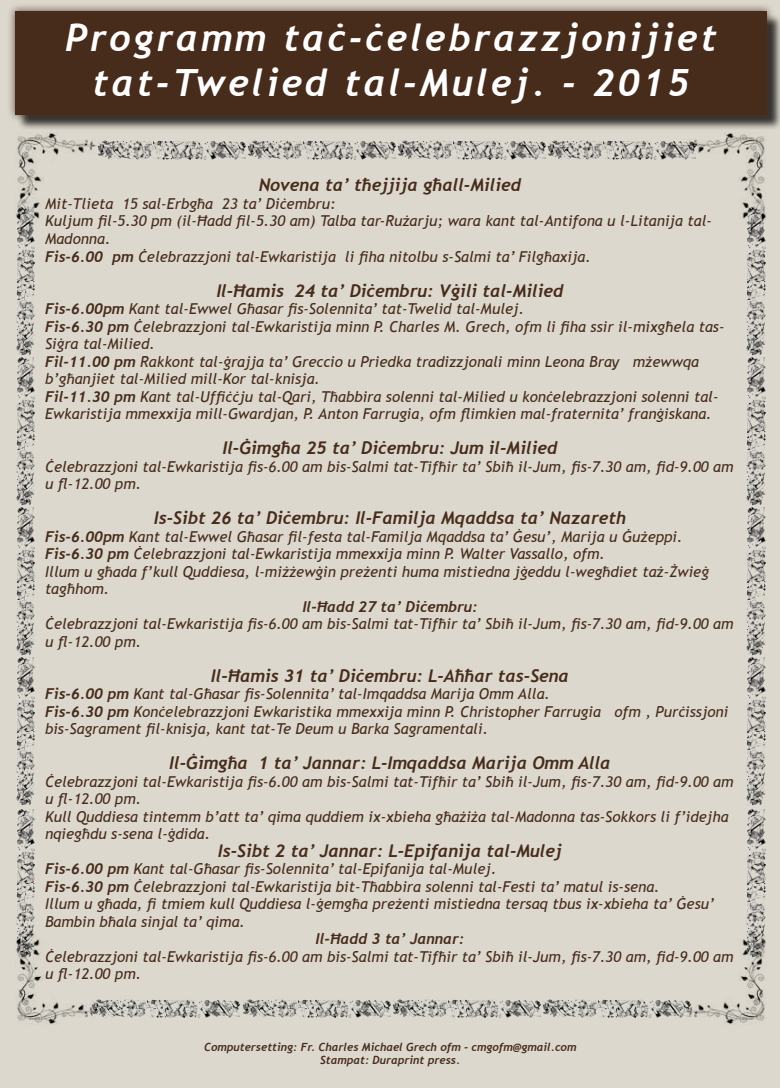
<style>
.page{position:relative;width:780px;height:1088px;background:#dcd8cd}
.page>*{position:absolute;margin:0;border:0;box-sizing:border-box;transform-origin:0 0}
.t1{font:italic 700 37.5px/45px "Trebuchet";letter-spacing:.075em;color:#fff;text-align:center}
.t2{font:italic 700 17.5px "Trebuchet";color:#472b1b}
.t3{font:italic 15px/17.5px "Trebuchet MS";color:#472b1b}
.t4{font:italic 700 15px "Trebuchet";color:#472b1b}
.t5{font:italic 700 11.25px/13.5px "Trebuchet";color:#472b1b;text-align:center}
.s1{font-family:"Trebuchet";font-weight:700}
</style>
<div class="page">
<div style="left:17px;top:13px;width:763px;height:118px;background:#000;opacity:.75"></div>
<div style="left:7px;top:3px;width:767px;height:120px;background:#472b1b;opacity:.75"></div>
<div style="left:15px;top:11px;width:751px;height:104px;background:#472b1b"></div>
<img style="left:15px;top:228px;width:21px;height:701px">
<img style="left:15px;top:929px;width:81px;height:95px">
<img style="left:685px;top:929px;width:81px;height:95px">
<img style="left:91px;top:998px;width:600px;height:21px">
<img style="left:746px;top:228px;width:20px;height:730px">
<img style="left:15px;top:133px;width:81px;height:95px">
<img style="left:96px;top:139px;width:589px;height:21px">
<img style="left:685px;top:133px;width:81px;height:95px">
<h1 class="t1" style="left:65px;top:16px;width:653px">Programm taċ-ċelebrazzjonijiet tat-Twelied tal-Mulej. - 2015</h1>
<p class="t2" style="left:259px;top:175px;width:264px">Novena ta’ tħejjija għall-Milied</p>
<p class="t3" style="left:45px;top:195px;width:668px">Mit-Tlieta 15 sal-Erbgħa 23 ta’ Diċembru:<br>Kuljum fil-5.30 pm (il-Ħadd fil-5.30 am) Talba tar-Rużarju; wara kant tal-Antifona u l-Litanija tal-Madonna.<br><span class="s1">Fis-6.00 pm</span> Ċelebrazzjoni tal-Ewkaristija li fiha nitolbu s-Salmi ta’ Filgħaxija.</p>
<p class="t2" style="left:216px;top:280px;width:348px">Il-Ħamis 24 ta’ Diċembru: Vġili tal-Milied</p>
<p class="t3" style="left:45px;top:300px;width:681px"><span class="s1">Fis-6.00pm</span> Kant tal-Ewwel Għasar fis-Solennita’ tat-Twelid tal-Mulej.<br><span class="s1">Fis-6.30 pm</span> Ċelebrazzjoni tal-Ewkaristija minn P. Charles M. Grech, ofm li fiha ssir il-mixgħela tas-Siġra tal-Milied.<br><span class="s1">Fil-11.00 pm</span> Rakkont tal-ġrajja ta’ Greccio u Priedka tradizzjonali minn Leona Bray mżewwqa b’għanjiet tal-Milied mill-Kor tal-knisja.<br><span class="s1">Fil-11.30 pm</span> Kant tal-Uffiċċju tal-Qari, Tħabbira solenni tal-Milied u konċelebrazzjoni solenni tal-Ewkaristija mmexxija mill-Gwardjan, P. Anton Farrugia, ofm flimkien mal-fraternita’ franġiskana.</p>
<p class="t2" style="left:222px;top:437px;width:336px">Il-Ġimgħa 25 ta’ Diċembru: Jum il-Milied</p>
<p class="t3" style="left:45px;top:458px;width:690px">Ċelebrazzjoni tal-Ewkaristija fis-6.00 am bis-Salmi tat-Tifħir ta’ Sbiħ il-Jum, fis-7.30 am, fid-9.00 am u fl-12.00 pm.</p>
<p class="t2" style="left:154px;top:507px;width:473px">Is-Sibt 26 ta’ Diċembru: Il-Familja Mqaddsa ta’ Nazareth</p>
<p class="t3" style="left:45px;top:528px;width:665px"><span class="s1">Fis-6.00pm</span> Kant tal-Ewwel Għasar fil-festa tal-Familja Mqaddsa ta’ Ġesu’, Marija u Ġużeppi.<br><span class="s1">Fis-6.30 pm</span> Ċelebrazzjoni tal-Ewkaristija mmexxija minn P. Walter Vassallo, ofm.<br>Illum u għada f’kull Quddiesa, l-miżżewġin preżenti huma mistiedna jġeddu l-wegħdiet taż-Żwieġ tagħhom.</p>
<p class="t4" style="left:302px;top:597px;width:177px">Il-Ħadd 27 ta’ Diċembru:</p>
<p class="t3" style="left:45px;top:615px;width:690px">Ċelebrazzjoni tal-Ewkaristija fis-6.00 am bis-Salmi tat-Tifħir ta’ Sbiħ il-Jum, fis-7.30 am, fid-9.00 am u fl-12.00 pm.</p>
<p class="t2" style="left:211px;top:665px;width:359px">Il-Ħamis 31 ta’ Diċembru: L-Aħħar tas-Sena</p>
<p class="t3" style="left:45px;top:685px;width:684px"><span class="s1">Fis-6.00 pm</span> Kant tal-Għasar fis-Solennita’ tal-Imqaddsa Marija Omm Alla.<br><span class="s1">Fis-6.30 pm</span> Konċelebrazzjoni Ewkaristika mmexxija minn P. Christopher Farrugia ofm , Purċissjoni bis-Sagrament fil-knisja, kant tat-Te Deum u Barka Sagramentali.</p>
<p class="t2" style="left:169px;top:752px;width:443px">Il-Ġimgħa 1 ta’ Jannar: L-Imqaddsa Marija Omm Alla</p>
<p class="t3" style="left:45px;top:773px;width:690px">Ċelebrazzjoni tal-Ewkaristija fis-6.00 am bis-Salmi tat-Tifħir ta’ Sbiħ il-Jum, fis-7.30 am, fid-9.00 am u fl-12.00 pm.<br>Kull Quddiesa tintemm b’att ta’ qima quddiem ix-xbieha għażiża tal-Madonna tas-Sokkors li f’idejha nqiegħdu s-sena l-ġdida.</p>
<p class="t2" style="left:218px;top:840px;width:345px">Is-Sibt 2 ta’ Jannar: L-Epifanija tal-Mulej</p>
<p class="t3" style="left:45px;top:860px;width:671px"><span class="s1">Fis-6.00 pm</span> Kant tal-Għasar fis-Solennita’ tal-Epifanija tal-Mulej.<br><span class="s1">Fis-6.30 pm</span> Ċelebrazzjoni tal-Ewkaristija bit-Tħabbira solenni tal-Festi ta’ matul is-sena.<br>Illum u għada, fi tmiem kull Quddiesa l-ġemgħa preżenti mistiedna tersaq tbus ix-xbieha ta’ Ġesu’ Bambin bħala sinjal ta’ qima.</p>
<p class="t4" style="left:315px;top:929px;width:150px">Il-Ħadd 3 ta’ Jannar:</p>
<p class="t3" style="left:45px;top:948px;width:690px">Ċelebrazzjoni tal-Ewkaristija fis-6.00 am bis-Salmi tat-Tifħir ta’ Sbiħ il-Jum, fis-7.30 am, fid-9.00 am u fl-12.00 pm.</p>
<p class="t5" style="left:204px;top:1040px;width:373px">Computersetting: Fr. Charles Michael Grech ofm - cmgofm@gmail.com<br>Stampat: Duraprint press.</p>
</div>
